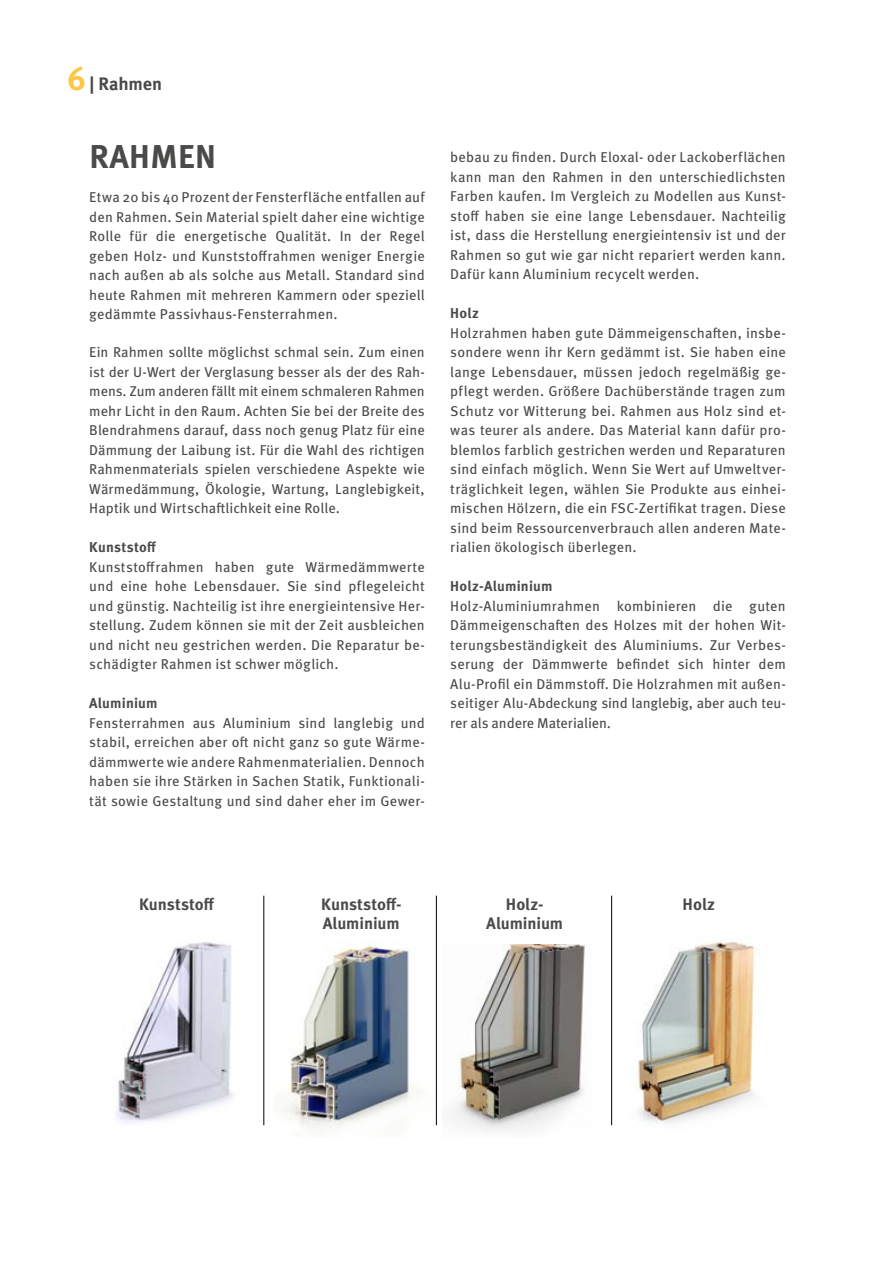
<style>
.page{position:relative;width:893px;height:1263px;background:#fff}
.page>*{position:absolute;margin:0;border:0;box-sizing:border-box;transform-origin:0 0}
.t1{font:700 33px "Meta Pro";letter-spacing:.01em;color:#4a4a49}
.t2{font:700 18px "Meta Pro";letter-spacing:-.01em;color:#4a4a49}
.t3{font:700 16.5px/19.5px "Meta Pro";letter-spacing:-.005em;color:#4a4a49}
.t4{font:14.25px/19.5px "Meta Pro";letter-spacing:.01em;color:#4a4a49;text-align:justify}
.t5{font:700 14.25px "Meta Pro";letter-spacing:.015em;color:#4a4a49}
.s1{font-size:33px;color:#fdc744}
</style>
<div class="page">
<img style="left:116px;top:942px;width:118px;height:181px">
<img style="left:278px;top:941px;width:159px;height:188px">
<img style="left:452px;top:945px;width:133px;height:187px">
<img style="left:637px;top:941px;width:117px;height:184px">
<hr style="left:263px;top:896px;width:1px;height:229px;background:#000">
<hr style="left:436px;top:896px;width:1px;height:229px;background:#000">
<hr style="left:611px;top:896px;width:1px;height:229px;background:#000">
<p class="t2" style="left:67px;top:70px;width:97px"><span class="s1">6</span> | Rahmen</p>
<p class="t1" style="left:89px;top:130px;width:128px">RAHMEN</p>
<p class="t4" style="left:89px;top:187px;width:337px">Etwa 20 bis 40 Prozent der Fensterfläche entfallen auf den Rahmen. Sein Material spielt daher eine wichtige Rolle für die energetische Qualität. In der Regel geben Holz- und Kunststoffrahmen weniger Energie nach außen ab als solche aus Metall. Standard sind heute Rahmen mit mehreren Kammern oder speziell gedämmte Passivhaus-Fensterrahmen.</p>
<p class="t4" style="left:89px;top:342px;width:337px">Ein Rahmen sollte möglichst schmal sein. Zum einen ist der U-Wert der Verglasung besser als der des Rah&shy;mens. Zum anderen fällt mit einem schmaleren Rahmen mehr Licht in den Raum. Achten Sie bei der Breite des Blendrahmens darauf, dass noch genug Platz für eine Dämmung der Laibung ist. Für die Wahl des richtigen Rahmenmaterials spielen verschiedene Aspekte wie Wärmedämmung, Ökologie, Wartung, Langlebigkeit, Haptik und Wirtschaftlichkeit eine Rolle.</p>
<p class="t5" style="left:89px;top:536px;width:69px">Kunststoff</p>
<p class="t4" style="left:89px;top:556px;width:337px">Kunststoffrahmen haben gute Wärmedämmwerte und eine hohe Lebensdauer. Sie sind pflegeleicht und günstig. Nachteilig ist ihre energieintensive Her&shy;stellung. Zudem können sie mit der Zeit ausbleichen und nicht neu gestrichen werden. Die Reparatur be&shy;schädigter Rahmen ist schwer möglich.</p>
<p class="t5" style="left:89px;top:692px;width:70px">Aluminium</p>
<p class="t4" style="left:89px;top:712px;width:337px">Fensterrahmen aus Aluminium sind langlebig und stabil, erreichen aber oft nicht ganz so gute Wärme&shy;dämmwerte wie andere Rahmenmaterialien. Dennoch haben sie ihre Stärken in Sachen Statik, Funktionali&shy;tät sowie Gestaltung und sind daher eher im Gewer-</p>
<p class="t4" style="left:450px;top:147px;width:337px">bebau zu finden. Durch Eloxal- oder Lackoberflächen kann man den Rahmen in den unterschiedlichsten Farben kaufen. Im Vergleich zu Modellen aus Kunst&shy;stoff haben sie eine lange Lebensdauer. Nachteilig ist, dass die Herstellung energieintensiv ist und der Rahmen so gut wie gar nicht repariert werden kann.<br>Dafür kann Aluminium recycelt werden.</p>
<p class="t5" style="left:450px;top:302px;width:30px">Holz</p>
<p class="t4" style="left:450px;top:322px;width:337px">Holzrahmen haben gute Dämmeigenschaften, insbe&shy;sondere wenn ihr Kern gedämmt ist. Sie haben eine lange Lebensdauer, müssen jedoch regelmäßig ge&shy;pflegt werden. Größere Dachüberstände tragen zum Schutz vor Witterung bei. Rahmen aus Holz sind et&shy;was teurer als andere. Das Material kann dafür pro&shy;blemlos farblich gestrichen werden und Reparaturen sind einfach möglich. Wenn Sie Wert auf Umweltver&shy;träglichkeit legen, wählen Sie Produkte aus einhei&shy;mischen Hölzern, die ein FSC-Zertifikat tragen. Diese sind beim Ressourcenverbrauch allen anderen Mate&shy;rialien ökologisch überlegen.</p>
<p class="t5" style="left:450px;top:575px;width:104px">Holz-Aluminium</p>
<p class="t4" style="left:450px;top:595px;width:337px">Holz-Aluminiumrahmen kombinieren die guten Dämmeigenschaften des Holzes mit der hohen Wit&shy;terungsbeständigkeit des Aluminiums. Zur Verbes&shy;serung der Dämmwerte befindet sich hinter dem Alu-Profil ein Dämmstoff. Die Holzrahmen mit außen&shy;seitiger Alu-Abdeckung sind langlebig, aber auch teu&shy;rer als andere Materialien.</p>
<p class="t3" style="left:139px;top:893px;width:77px">Kunststoff</p>
<p class="t3" style="left:321px;top:893px;width:82px">Kunststoff-<br>Aluminium</p>
<p class="t3" style="left:506px;top:893px;width:39px">Holz-</p>
<p class="t3" style="left:486px;top:913px;width:78px">Aluminium</p>
<p class="t3" style="left:683px;top:893px;width:34px">Holz</p>
</div>
